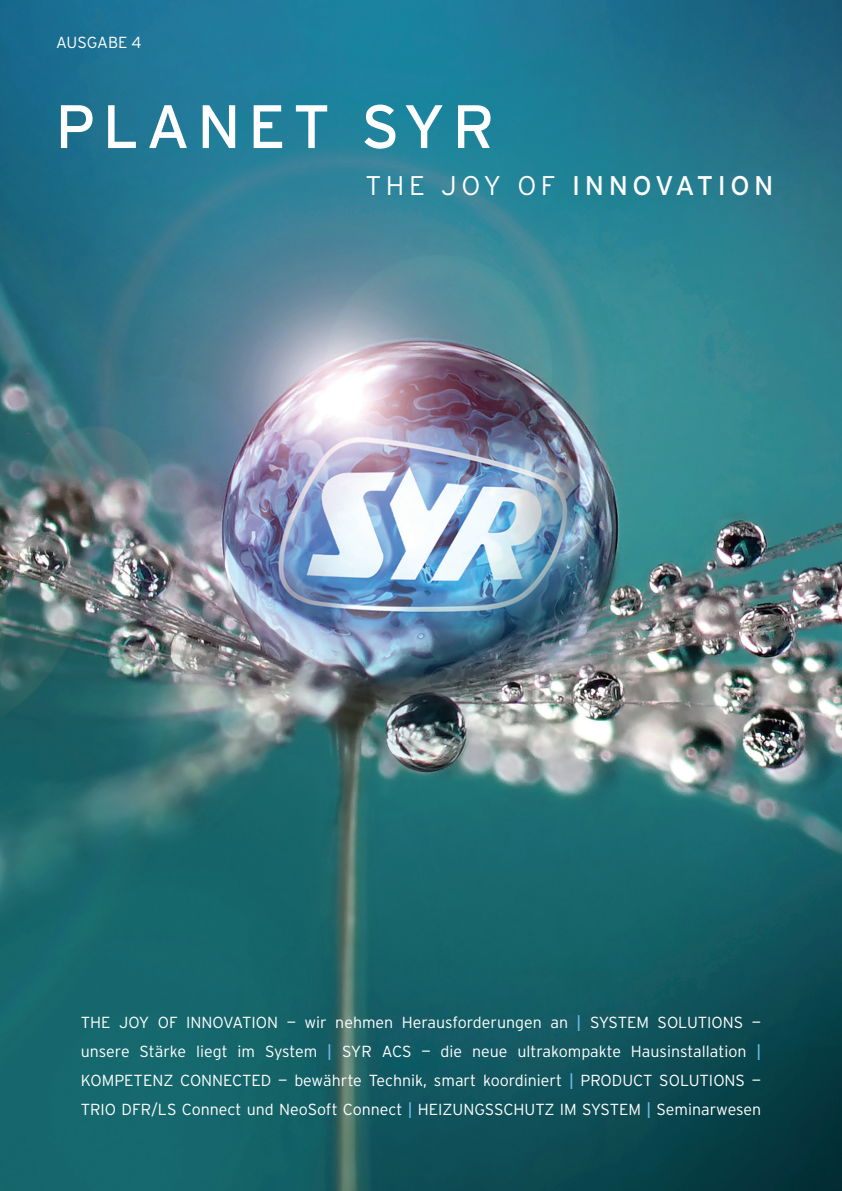
<style>
.page{position:relative;width:842px;height:1191px;background:#fff}
.page>*{position:absolute;margin:0;border:0;box-sizing:border-box;transform-origin:0 0}
.t1{font:61.1px "Interstate";letter-spacing:.12em;color:#fff}
.t2{font:27px "Interstate";letter-spacing:.17em;color:#fff}
.t3{font:300 16px/29px "Interstate";color:#fff;text-align:justify}
.s1{font-weight:300}
.s2{font-weight:400;color:#6abce9}
</style>
<div class="page">
<img style="left:0;top:0;width:842px;height:1191px">
<p class="t3" style="left:56px;top:27px;width:87px">AUSGABE 4</p>
<p class="t1" style="left:55px;top:92px;width:441px">PLANET SYR</p>
<p class="t2" style="left:365px;top:170px;width:409px"><span class="s1">THE JOY OF</span> INNOVATION</p>
<p class="t3" style="left:81px;top:1008px;width:682px">THE JOY OF INNOVATION — wir nehmen Herausforderungen an <span class="s2">|</span> SYSTEM SOLUTIONS — unsere Stärke liegt im System <span class="s2">|</span> SYR ACS — die neue ultrakompakte Hausinstallation <span class="s2">| </span>KOMPETENZ CONNECTED — bewährte Technik, smart koordiniert <span class="s2">|</span> PRODUCT SOLUTIONS — TRIO DFR/LS Connect und NeoSoft Connect <span class="s2">|</span> HEIZUNGSSCHUTZ IM SYSTEM <span class="s2">|</span> Seminarwesen</p>
</div>
